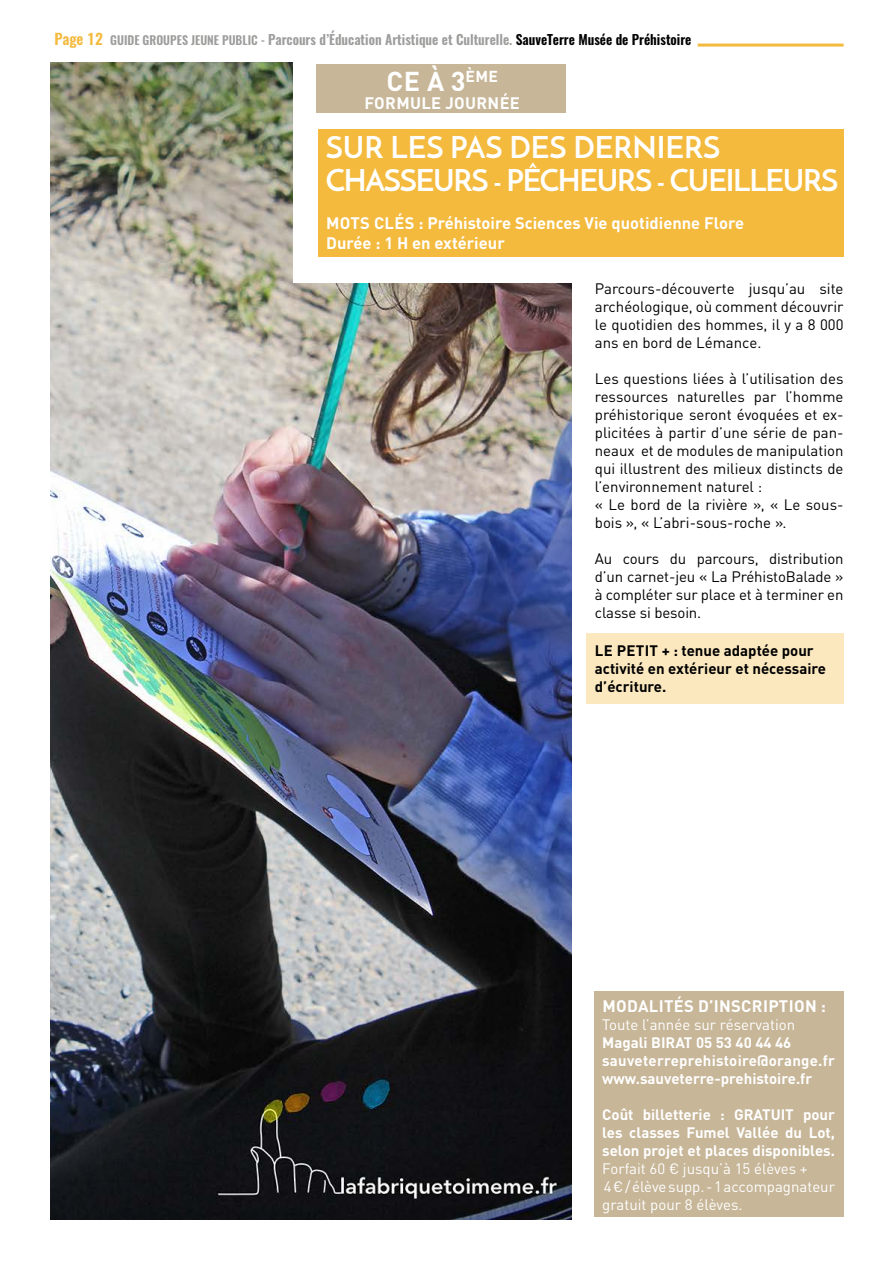
<style>
.page{position:relative;width:893px;height:1263px;background:#fff}
.page>*{position:absolute;margin:0;border:0;box-sizing:border-box;transform-origin:0 0}
.t1{font:700 30px/33px "Josefin Sans";letter-spacing:-.04em;color:#fff}
.t2{font:700 27px "DIN Pro";color:#fff}
.t3{font:700 16.5px/19.8px "DIN Pro";color:#fff}
.t4{font:700 16.5px "DIN Pro";letter-spacing:.02em;color:#fff}
.t5{font:15px/18px "DIN Pro";color:#000;text-align:justify}
.t6{font:700 15px/18px "DIN Pro";color:#fff}
.t7{font:15px/18px "DIN Pro";color:#fff}
.t8{font:700 15px/18px "DIN Pro";color:#000}
.t9{font:600 13.5px "Oswald";color:#9d9d9c}
.s1{font-size:15px;color:#f4ba3e}
.s2{font-size:12px}
.s3{color:#000}
</style>
<div class="page">
<div style="left:586px;top:634px;width:258px;height:70px;background:#fbe8bf"></div>
<img style="left:51px;top:62px;width:520px;height:1157px">
<div style="left:294px;top:54px;width:557px;height:228px;background:#fff"></div>
<div style="left:318px;top:129px;width:526px;height:128px;background:#f4ba3e"></div>
<div style="left:316px;top:64px;width:250px;height:48px;background:#c7b698"></div>
<div style="left:594px;top:992px;width:250px;height:225px;background:#c7b698"></div>
<hr style="left:698px;top:44px;width:146px;height:3px;background:#f4ba3e">
<p class="t9" style="left:54px;top:30px;width:639px"><span class="s1">Page 12</span> <span class="s2">GUIDE GROUPES JEUNE PUBLIC -</span> Parcours d’Éducation Artistique et Culturelle. <span class="s3">SauveTerre Musée de Préhistoire</span></p>
<h2 class="t2" style="left:387px;top:59px;width:113px">CE À 3<sup>ÈME</sup></h2>
<p class="t4" style="left:365px;top:89px;width:157px">FORMULE JOURNÉE</p>
<h1 class="t1" style="left:326px;top:131px;width:514px">SUR LES PAS DES DERNIERS<br>CHASSEURS - PÊCHEURS - CUEILLEURS</h1>
<p class="t3" style="left:326px;top:211px;width:420px">MOTS CLÉS : Préhistoire Sciences Vie quotidienne Flore<br>Durée : 1 H en extérieur</p>
<p class="t5" style="left:595px;top:278px;width:250px">Parcours-découverte jusqu’au site archéologique, où comment découvrir le quotidien des hommes, il y a 8 000 ans en bord de Lémance.</p>
<p class="t5" style="left:595px;top:368px;width:250px;text-align:left">Les questions liées à l’utilisation des ressources naturelles par l’homme préhistorique seront évoquées et ex&shy;plicitées à partir d’une série de pan&shy;neaux et de modules de manipulation qui illustrent des milieux distincts de l’environnement naturel :<br>« Le bord de la rivière », « Le sous&shy;bois », « L’abri-sous-roche ».</p>
<p class="t5" style="left:595px;top:548px;width:250px">Au cours du parcours, distribution d’un carnet-jeu « La PréhistoBalade » à compléter sur place et à terminer en classe si besoin.</p>
<p class="t8" style="left:595px;top:639px;width:233px">LE PETIT + : tenue adaptée pour activité en extérieur et nécessaire d’écriture.</p>
<p class="t4" style="left:602px;top:992px;width:225px">MODALITÉS D’INSCRIPTION :</p>
<p class="t7" style="left:602px;top:1014px;width:194px">Toute l’année sur réservation</p>
<p class="t6" style="left:602px;top:1031px;width:234px">Magali BIRAT 05 53 40 44 46 sauveterreprehistoire@orange.fr www.sauveterre-prehistoire.fr</p>
<p class="t6" style="left:602px;top:1103px;width:234px;text-align:justify">Coût billetterie : GRATUIT pour les classes Fumel Vallée du Lot, selon projet et places disponibles.</p>
<p class="t7" style="left:602px;top:1158px;width:234px">Forfait 60 € jusqu’à 15 élèves +<br>4 € / élève supp. - 1 accompagnateur gratuit pour 8 élèves.</p>
</div>
